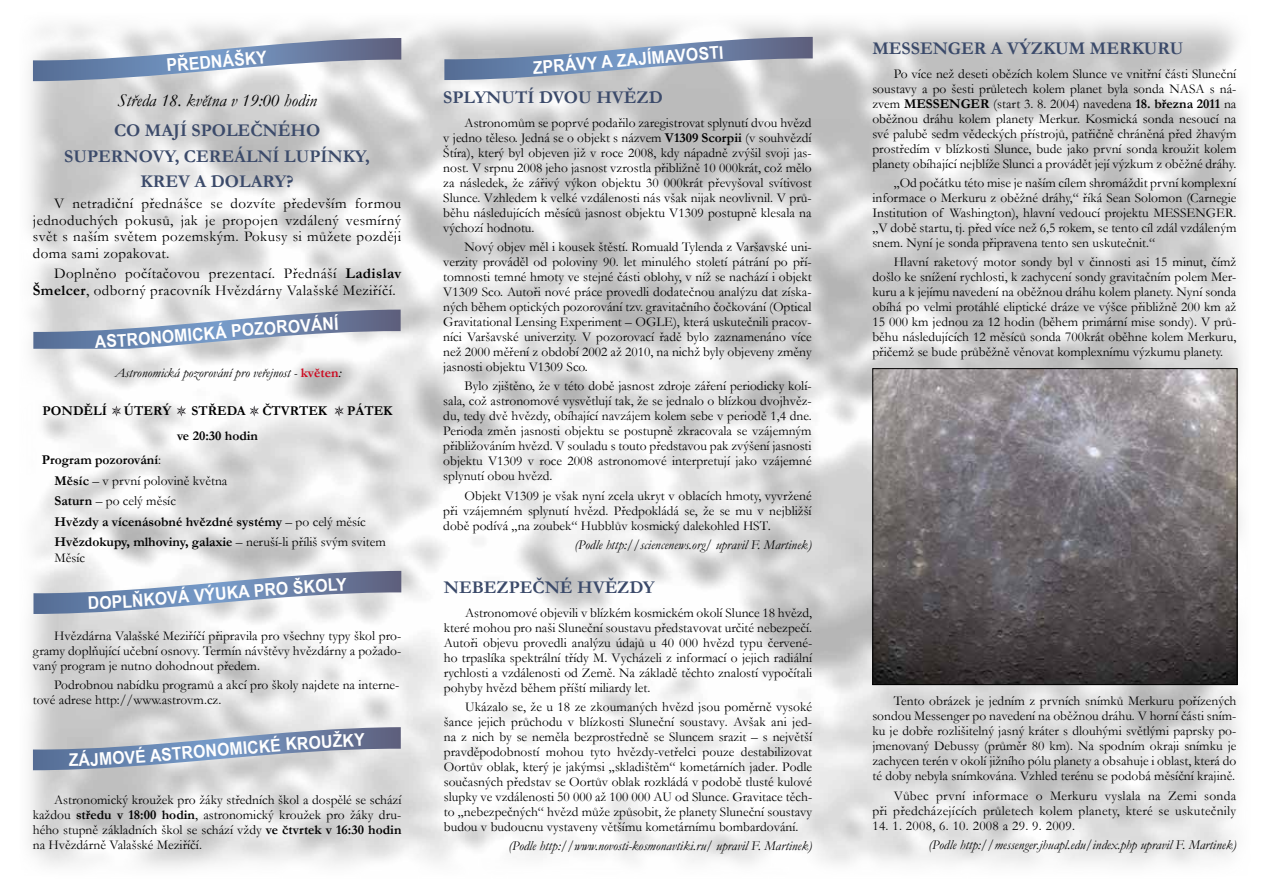
<style>
.page{position:relative;width:1263px;height:893px;background:#fff}
.page>*{position:absolute;margin:0;border:0;box-sizing:border-box;transform-origin:0 0}
.t1{font:700 18px/25.8px "Garamond";color:#3b4a6a;text-align:center}
.t2{font:italic 18px "Garamond";color:#000}
.t3{font:700 17.55px "Arial Narrow";color:#fff;scale:1.1 1}
.t4{font:700 17.4px "Arial Narrow";color:#fff;scale:1.1 1}
.t5{font:15px/16.5px "Garamond";letter-spacing:.025em;color:#000;text-align:justify}
.t6{font:13.5px/15px "Garamond";color:#000;text-align:justify}
.t7{font:italic 13.5px "Garamond";color:#000}
.t8{font:700 13.5px/20.4px "Garamond";color:#000}
.t9{font:13.5px/15px "Garamond";letter-spacing:.02em;color:#000;text-align:right}
.s1{font-weight:700}
.s2{font-weight:700;font-style:normal;color:#cd071e}
.s3{font-weight:400}
.s4{font-style:italic}
</style>
<div class="page">
<img style="left:29px;top:22px;width:1213px;height:846px">
<svg style="left:33px;top:38px;width:368px;height:43px"></svg>
<svg style="left:112px;top:406px;width:9px;height:10px"></svg>
<svg style="left:335px;top:406px;width:9px;height:10px"></svg>
<svg style="left:250px;top:406px;width:9px;height:10px"></svg>
<svg style="left:177px;top:406px;width:9px;height:10px"></svg>
<img style="left:874px;top:370px;width:361px;height:313px">
<div style="left:872px;top:368px;width:365px;height:317px;border:1px solid #000"></div>
<svg style="left:33px;top:310px;width:368px;height:39px"></svg>
<svg style="left:33px;top:571px;width:368px;height:43px"></svg>
<svg style="left:33px;top:727px;width:368px;height:43px;background:#a0acbf"></svg>
<svg style="left:444px;top:37px;width:369px;height:43px;background:#9da8bc"></svg>
<p class="t3" style="left:166px;top:52px;width:93px;rotate:-5deg">PŘEDNÁŠKY</p>
<h1 class="t2" style="left:117px;top:88px;width:201px">Středa 18. května v 19:00 hodin</h1>
<h1 class="t1" style="left:64px;top:117px;width:307px">CO MAJÍ SPOLEČNÉHO<br>SUPERNOVY, CEREÁLNÍ LUPÍNKY,<br>KREV A DOLARY?</h1>
<p class="t5" style="left:33px;top:195px;width:370px;text-indent:21px">V netradiční přednášce se dozvíte především formou jednoduchých pokusů, jak je propojen vzdálený vesmírný svět s naším světem pozemským. Pokusy si můžete později doma sami zopakovat.</p>
<p class="t5" style="left:33px;top:265px;width:370px;text-indent:21px">Doplněno počítačovou prezentací. Přednáší <span class="s1">Ladislav<br>Šmelcer</span>, odborný pracovník Hvězdárny Valašské Meziříčí.</p>
<p class="t4" style="left:116px;top:327px;width:42px;rotate:-4deg">TRON</p>
<p class="t4" style="left:161px;top:324px;width:106px;rotate:-5deg">OMICKÁ POZO</p>
<p class="t4" style="left:276px;top:314px;width:43px;rotate:-4deg">ROVÁ</p>
<p class="t7" style="left:115px;top:363px;width:228px">Astronomická pozorování pro veřejnost - <span class="s2">květen</span>:</p>
<p class="t8" style="left:43px;top:401px;width:66px">PONDĚLÍ</p>
<p class="t8" style="left:124px;top:401px;width:49px">ÚTERÝ</p>
<p class="t8" style="left:192px;top:401px;width:137px">STŘEDA ČTVRTEK</p>
<p class="t8" style="left:347px;top:401px;width:47px">PÁTEK</p>
<p class="t8" style="left:177px;top:425px;width:83px">ve 20:30 hodin</p>
<p class="t8" style="left:55px;top:450px;width:333px;text-indent:-13px">Program pozorování<span class="s3">:<br></span>Měsíc <span class="s3">– v první polovině května<br></span>Saturn <span class="s3">– po celý měsíc<br></span>Hvězdy a vícenásobné hvězdné systémy <span class="s3">– po celý měsíc </span>Hvězdokupy, mlhoviny, galaxie <span class="s3">– neruší-li příliš svým svitem</span></p>
<p class="t6" style="left:55px;top:550px;width:32px">Měsíc</p>
<p class="t4" style="left:154px;top:586px;width:112px;rotate:-5deg">OVÁ VÝUKA PR</p>
<p class="t4" style="left:275px;top:575px;width:48px;rotate:-4deg">O ŠKO</p>
<p class="t6" style="left:33px;top:628px;width:370px;text-indent:21px">Hvězdárna Valašské Meziříčí připravila pro všechny typy škol pro&shy;gramy doplňující učební osnovy. Termín návštěvy hvězdárny a požado&shy;vaný program je nutno dohodnout předem.</p>
<p class="t6" style="left:33px;top:677px;width:368px;text-indent:21px">Podrobnou nabídku programů a akcí pro školy najdete na interne&shy;tové adrese http://www.astrovm.cz.</p>
<p class="t4" style="left:111px;top:745px;width:46px;rotate:-4deg">OVÉ A</p>
<p class="t4" style="left:160px;top:742px;width:111px;rotate:-5deg">STRONOMICKÉ</p>
<p class="t6" style="left:33px;top:792px;width:370px;text-indent:21px">Astronomický kroužek pro žáky středních škol a dospělé se schází každou <span class="s1">středu v 18:00 hodin</span>, astronomický kroužek pro žáky dru&shy;hého stupně základních škol se schází vždy <span class="s1">ve čtvrtek v 16:30 hodin </span>na Hvězdárně Valašské Meziříčí.</p>
<p class="t3" style="left:564px;top:52px;width:123px;rotate:-5deg">ÁVY A ZAJÍMAVO</p>
<h1 class="t1" style="left:443px;top:85px;width:221px">SPLYNUTÍ DVOU HVĚZD</h1>
<p class="t6" style="left:443px;top:115px;width:370px;text-indent:21px">Astronomům se poprvé podařilo zaregistrovat splynutí dvou hvězd v jedno těleso. Jedná se o objekt s názvem <span class="s1">V1309 Scorpii</span> (v souhvězdí Štíra), který byl objeven již v roce 2008, kdy nápadně zvýšil svoji jas&shy;nost. V srpnu 2008 jeho jasnost vzrostla přibližně 10 000krát, což mělo za následek, že zářivý výkon objektu 30 000krát převyšoval svítivost Slunce. Vzhledem k velké vzdálenosti nás však nijak neovlivnil. V prů&shy;běhu následujících měsíců jasnost objektu V1309 postupně klesala na výchozí hodnotu.</p>
<p class="t6" style="left:443px;top:239px;width:370px;text-indent:21px">Nový objev měl i kousek štěstí. Romuald Tylenda z Varšavské uni&shy;verzity prováděl od poloviny 90. let minulého století pátrání po pří&shy;tomnosti temné hmoty ve stejné části oblohy, v níž se nachází i objekt V1309 Sco. Autoři nové práce provedli dodatečnou analýzu dat získa&shy;ných během optických pozorování tzv. gravitačního čočkování (Optical Gravitational Lensing Experiment – OGLE), která uskutečnili pracov&shy;níci Varšavské univerzity. V pozorovací řadě bylo zaznamenáno více než 2000 měření z období 2002 až 2010, na nichž byly objeveny změny jasnosti objektu V1309 Sco.</p>
<p class="t6" style="left:443px;top:378px;width:370px;text-indent:21px">Bylo zjištěno, že v této době jasnost zdroje záření periodicky kolí&shy;sala, což astronomové vysvětlují tak, že se jednalo o blízkou dvojhvěz&shy;du, tedy dvě hvězdy, obíhající navzájem kolem sebe v periodě 1,4 dne.<br>Perioda změn jasnosti objektu se postupně zkracovala se vzájemným přibližováním hvězd. V souladu s touto představou pak zvýšení jasnosti objektu V1309 v roce 2008 astronomové interpretují jako vzájemné splynutí obou hvězd.</p>
<p class="t6" style="left:443px;top:487px;width:370px;text-indent:21px">Objekt V1309 je však nyní zcela ukryt v oblacích hmoty, vyvržené při vzájemném splynutí hvězd. Předpokládá se, že se mu v nejbližší době podívá „na zoubek“ Hubblův kosmický dalekohled HST<span class="s4">.</span></p>
<p class="t7" style="left:574px;top:535px;width:239px">(Podle http://sciencenews.org/ upravil F. Martinek)</p>
<h1 class="t1" style="left:444px;top:575px;width:212px">NEBEZPEČNÉ HVĚZDY</h1>
<p class="t6" style="left:444px;top:605px;width:370px;text-indent:21px">Astronomové objevili v blízkém kosmickém okolí Slunce 18 hvězd, které mohou pro naši Sluneční soustavu představovat určité nebezpečí.<br>Autoři objevu provedli analýzu údajů u 40 000 hvězd typu červené&shy;ho trpaslíka spektrální třídy M. Vycházeli z informací o jejich radiální rychlosti a vzdálenosti od Země. Na základě těchto znalostí vypočítali pohyby hvězd během příští miliardy let.</p>
<p class="t6" style="left:444px;top:699px;width:370px;text-indent:21px">Ukázalo se, že u 18 ze zkoumaných hvězd jsou poměrně vysoké šance jejich průchodu v blízkosti Sluneční soustavy. Avšak ani jed&shy;na z nich by se neměla bezprostředně se Sluncem srazit – s největší pravděpodobností mohou tyto hvězdy-vetřelci pouze destabilizovat Oortův oblak, který je jakýmsi „skladištěm“ kometárních jader. Podle současných představ se Oortův oblak rozkládá v podobě tlusté kulové slupky ve vzdálenosti 50 000 až 100 000 AU od Slunce. Gravitace těch&shy;to „nebezpečných“ hvězd může způsobit, že planety Sluneční soustavy budou v budoucnu vystaveny většímu kometárnímu bombardování.</p>
<p class="t7" style="left:508px;top:837px;width:305px">(Podle http://www.novosti-kosmonavtiki.ru/ upravil F. Martinek)</p>
<h1 class="t1" style="left:872px;top:36px;width:313px">MESSENGER A VÝZKUM MERKURU</h1>
<p class="t6" style="left:872px;top:65px;width:365px;text-indent:21px">Po více než deseti obězích kolem Slunce ve vnitřní části Sluneční soustavy a po šesti průletech kolem planet byla sonda NASA s ná&shy;zvem <span class="s1">MESSENGER</span> (start 3. 8. 2004) navedena <span class="s1">18. března 2011</span> na oběžnou dráhu kolem planety Merkur. Kosmická sonda nesoucí na své palubě sedm vědeckých přístrojů, patřičně chráněná před žhavým prostředím v blízkosti Slunce, bude jako první sonda kroužit kolem planety obíhající nejblíže Slunci a provádět její výzkum z oběžné dráhy.</p>
<p class="t6" style="left:872px;top:175px;width:365px;text-indent:21px">„Od počátku této mise je naším cílem shromáždit první komplexní informace o Merkuru z oběžné dráhy,“ říká Sean Solomon (Carnegie Institution of Washington), hlavní vedoucí projektu MESSENGER. „V době startu, tj. před více než 6,5 rokem, se tento cíl zdál vzdáleným snem. Nyní je sonda připravena tento sen uskutečnit.“</p>
<p class="t6" style="left:872px;top:254px;width:365px;text-indent:21px">Hlavní raketový motor sondy byl v činnosti asi 15 minut, čímž došlo ke snížení rychlosti, k zachycení sondy gravitačním polem Mer&shy;kuru a k jejímu navedení na oběžnou dráhu kolem planety. Nyní sonda obíhá po velmi protáhlé eliptické dráze ve výšce přibližně 200 km až 15 000 km jednou za 12 hodin (během primární mise sondy). V prů&shy;běhu následujících 12 měsíců sonda 700krát oběhne kolem Merkuru, přičemž se bude průběžně věnovat komplexnímu výzkumu planety.</p>
<p class="t6" style="left:872px;top:693px;width:365px;text-indent:21px">Tento obrázek je jedním z prvních snímků Merkuru pořízených sondou Messenger po navedení na oběžnou dráhu. V horní části sním&shy;ku je dobře rozlišitelný jasný kráter s dlouhými světlými paprsky po&shy;jmenovaný Debussy (průměr 80 km). Na spodním okraji snímku je zachycen terén v okolí jižního pólu planety a obsahuje i oblast, která do té doby nebyla snímkována. Vzhled terénu se podobá měsíční krajině.</p>
<p class="t9" style="left:872px;top:787px;width:365px">Vůbec první informace o Merkuru vyslala na Zemi sonda<br>při předcházejících průletech kolem planety, které se uskutečnily</p>
<p class="t9" style="left:872px;top:817px;width:204px">14. 1. 2008, 6. 10. 2008 a 29. 9. 2009.</p>
<p class="t7" style="left:928px;top:835px;width:309px">(Podle http://messenger.jhuapl.edu/index.php upravil F. Martinek)</p>
</div>
